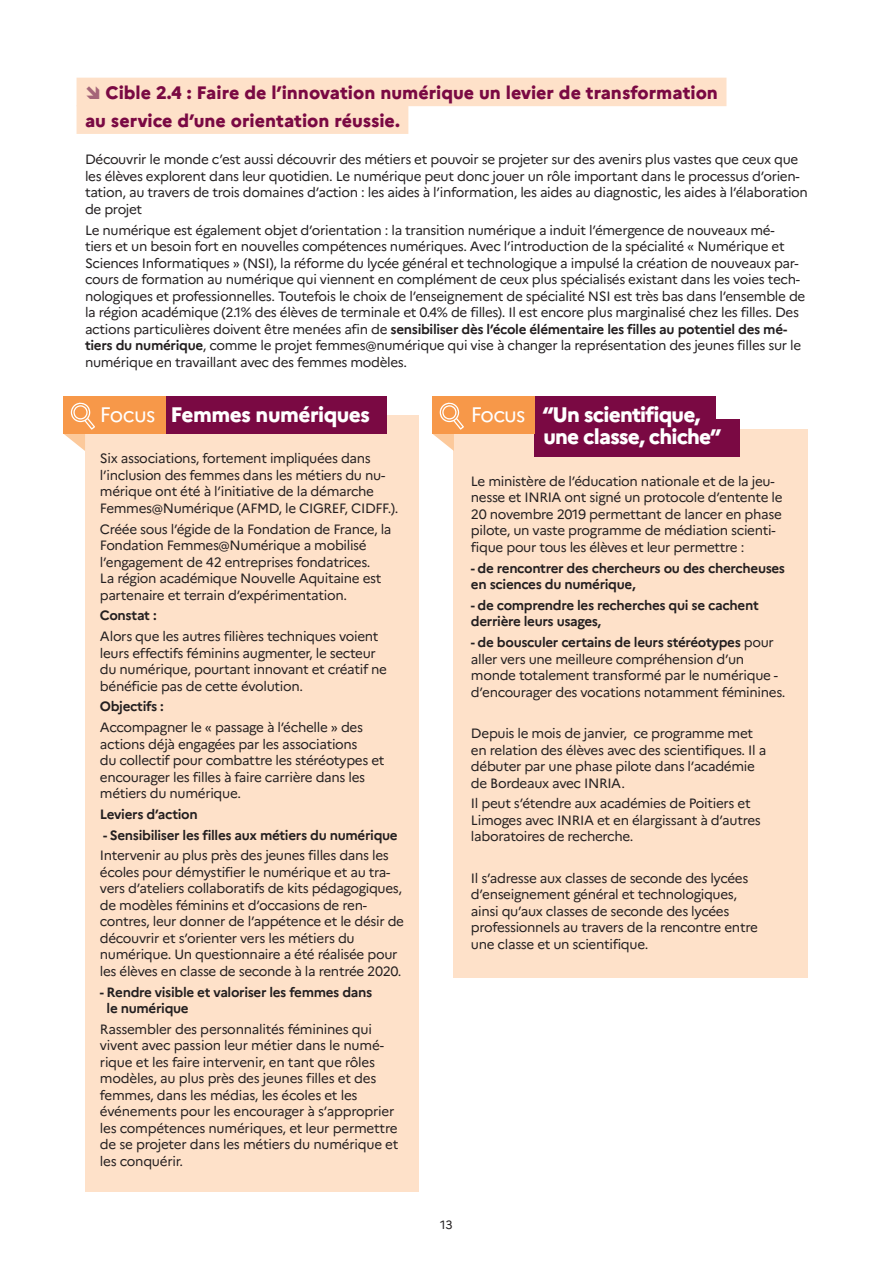
<style>
.page{position:relative;width:893px;height:1263px;background:#fff}
.page>*{position:absolute;margin:0;border:0;box-sizing:border-box;transform-origin:0 0}
.Titre_Focus{font:800 21px/22.5px "Marianne";letter-spacing:-.04em;color:#fff}
.Titre_Ambitions{font:800 18px "Marianne";color:#7a0943}
.texte_9pt{font:13.5px/16.5px "Marianne";letter-spacing:-.025em;color:#231f20}
.texte_9pt-2{font:700 13.5px/16.5px "Marianne";letter-spacing:-.025em;color:#231f20}
.t1{font:12px "Marianne";color:#231f20}
.s1{font-weight:700}
.s2{font-weight:400}
</style>
<div class="page">
<div style="left:85px;top:415px;width:334px;height:777px;background:#fee1c9"></div>
<div style="left:64px;top:396px;width:323px;height:38px;background:#7a0943"></div>
<div style="left:64px;top:396px;width:102px;height:38px;background:#f79849"></div>
<div style="left:77px;top:78px;width:649px;height:28px;background:#fee1c9"></div>
<div style="left:77px;top:105px;width:331px;height:29px;background:#fee1c9"></div>
<svg style="left:64px;top:402px;width:31px;height:49px"></svg>
<div style="left:454px;top:430px;width:354px;height:548px;background:#fee1c9"></div>
<div style="left:433px;top:396px;width:283px;height:38px;background:#7a0943"></div>
<div style="left:535px;top:419px;width:205px;height:37px;background:#7a0943"></div>
<div style="left:433px;top:396px;width:102px;height:38px;background:#f79849"></div>
<svg style="left:433px;top:402px;width:31px;height:49px"></svg>
<p class="Titre_Ambitions" style="left:106px;top:82px;width:614px">Cible 2.4 : Faire de l’innovation numérique un levier de transformation</p>
<p class="Titre_Ambitions" style="left:85px;top:109px;width:316px">au service d’une orientation réussie.</p>
<p class="texte_9pt" style="left:85px;top:151px;width:724px">Découvrir le monde c’est aussi découvrir des métiers et pouvoir se projeter sur des avenirs plus vastes que ceux que les élèves explorent dans leur quotidien. Le numérique peut donc jouer un rôle important dans le processus d’orien&shy;tation, au travers de trois domaines d’action : les aides à l’information, les aides au diagnostic, les aides à l’élaboration de projet</p>
<p class="texte_9pt" style="left:85px;top:222px;width:722px">Le numérique est également objet d’orientation : la transition numérique a induit l’émergence de nouveaux mé-<br>tiers et un besoin fort en nouvelles compétences numériques. Avec l’introduction de la spécialité « Numérique et Sciences Informatiques » (NSI), la réforme du lycée général et technologique a impulsé la création de nouveaux par&shy;cours de formation au numérique qui viennent en complément de ceux plus spécialisés existant dans les voies tech&shy;nologiques et professionnelles. Toutefois le choix de l’enseignement de spécialité NSI est très bas dans l’ensemble de la région académique (2.1% des élèves de terminale et 0.4% de filles). Il est encore plus marginalisé chez les filles. Des actions particulières doivent être menées afin de <span class="s1">sensibiliser dès l’école élémentaire les filles au potentiel des mé&shy;tiers du numérique</span>, comme le projet femmes@numérique qui vise à changer la représentation des jeunes filles sur le numérique en travaillant avec des femmes modèles.</p>
<p class="Titre_Focus" style="left:100px;top:403px;width:272px"><span class="s2">Focus</span> Femmes numériques</p>
<p class="texte_9pt" style="left:100px;top:450px;width:300px">Six associations, fortement impliquées dans l’inclusion des femmes dans les métiers du nu&shy;mérique ont été à l’initiative de la démarche Femmes@Numérique (AFMD, le CIGREF, CIDFF.).</p>
<p class="texte_9pt" style="left:100px;top:520px;width:293px">Créée sous l’égide de la Fondation de France, la Fondation Femmes@Numérique a mobilisé l’engagement de 42 entreprises fondatrices.<br>La région académique Nouvelle Aquitaine est partenaire et terrain d’expérimentation.</p>
<p class="texte_9pt-2" style="left:100px;top:607px;width:58px">Constat :</p>
<p class="texte_9pt" style="left:100px;top:628px;width:289px">Alors que les autres filières techniques voient leurs effectifs féminins augmenter, le secteur du numérique, pourtant innovant et créatif ne bénéficie pas de cette évolution.</p>
<p class="texte_9pt-2" style="left:100px;top:698px;width:65px">Objectifs :</p>
<p class="texte_9pt" style="left:100px;top:719px;width:286px">Accompagner le « passage à l’échelle » des actions déjà engagées par les associations<br>du collectif pour combattre les stéréotypes et encourager les filles à faire carrière dans les métiers du numérique.</p>
<p class="texte_9pt-2" style="left:100px;top:806px;width:99px">Leviers d’action</p>
<p class="texte_9pt-2" style="left:103px;top:827px;width:296px">- Sensibiliser les filles aux métiers du numérique</p>
<p class="texte_9pt" style="left:100px;top:847px;width:306px">Intervenir au plus près des jeunes filles dans les écoles pour démystifier le numérique et au tra&shy;vers d’ateliers collaboratifs de kits pédagogiques, de modèles féminins et d’occasions de ren&shy;contres, leur donner de l’appétence et le désir de découvrir et s’orienter vers les métiers du numérique. Un questionnaire a été réalisée pour les élèves en classe de seconde à la rentrée 2020.</p>
<p class="texte_9pt-2" style="left:107px;top:984px;width:267px;text-indent:-7px">- Rendre visible et valoriser les femmes dans le numérique</p>
<p class="texte_9pt" style="left:100px;top:1021px;width:300px">Rassembler des personnalités féminines qui vivent avec passion leur métier dans le numé&shy;rique et les faire intervenir, en tant que rôles modèles, au plus près des jeunes filles et des femmes, dans les médias, les écoles et les événements pour les encourager à s’approprier les compétences numériques, et leur permettre de se projeter dans les métiers du numérique et les conquérir.</p>
<p class="Titre_Focus" style="left:543px;top:403px;width:179px;text-indent:-72px"><span class="s2">Focus</span> “Un scientifique, une classe, chiche”</p>
<p class="texte_9pt" style="left:471px;top:473px;width:313px">Le ministère de l’éducation nationale et de la jeu&shy;nesse et INRIA ont signé un protocole d’entente le 20 novembre 2019 permettant de lancer en phase pilote, un vaste programme de médiation scienti&shy;fique pour tous les élèves et leur permettre :</p>
<p class="texte_9pt-2" style="left:471px;top:559px;width:316px">- de rencontrer des chercheurs ou des chercheuses en sciences du numérique,</p>
<p class="texte_9pt-2" style="left:471px;top:597px;width:289px">- de comprendre les recherches qui se cachent derrière leurs usages,</p>
<p class="texte_9pt" style="left:471px;top:634px;width:316px"><span class="s1">- de bousculer certains de leurs stéréotypes</span> pour aller vers une meilleure compréhension d’un monde totalement transformé par le numérique - d’encourager des vocations notamment féminines.</p>
<p class="texte_9pt" style="left:471px;top:725px;width:297px">Depuis le mois de janvier, ce programme met en relation des élèves avec des scientifiques. Il a débuter par une phase pilote dans l’académie de Bordeaux avec INRIA.</p>
<p class="texte_9pt" style="left:471px;top:795px;width:291px">Il peut s’étendre aux académies de Poitiers et<br>Limoges avec INRIA et en élargissant à d’autres laboratoires de recherche.</p>
<p class="texte_9pt" style="left:471px;top:870px;width:288px">Il s’adresse aux classes de seconde des lycées d’enseignement général et technologiques, ainsi qu’aux classes de seconde des lycées professionnels au travers de la rencontre entre une classe et un scientifique.</p>
<p class="t1" style="left:440px;top:1218px;width:14px">13</p>
</div>
